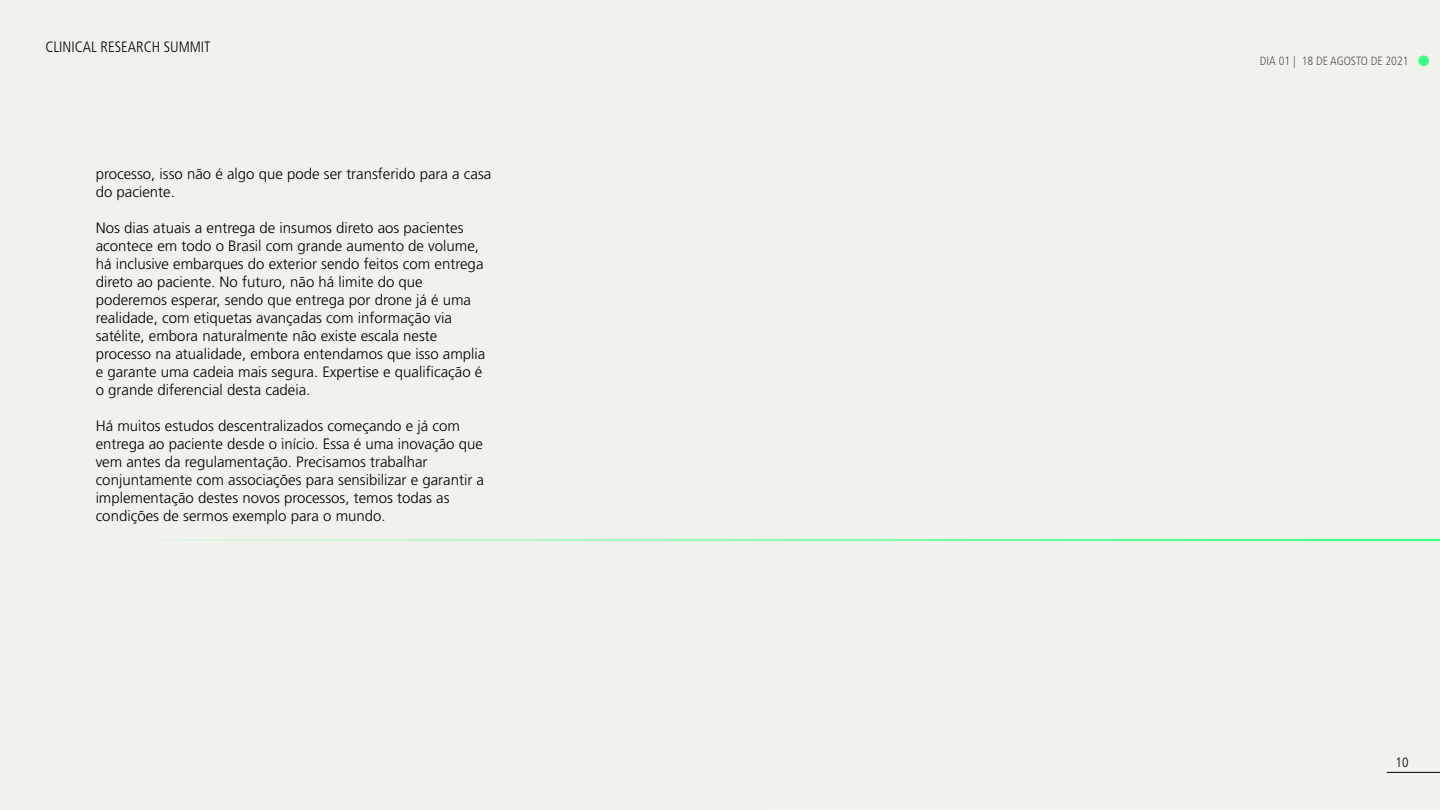
<style>
.page{position:relative;width:1440px;height:810px;background:#f2f2ec}
.page>*{position:absolute;margin:0;border:0;box-sizing:border-box;transform-origin:0 0}
.t1{font:300 15px/18px "Frutiger LT Std";color:#000}
.t2{font:300 condensed 15px "Frutiger LT Std";color:#000}
.t3{font:300 condensed 13.5px "Frutiger LT Std";color:#000}
.t4{font:300 condensed 12px "Frutiger LT Std";color:#5d514d}
</style>
<div class="page">
<hr style="left:1387px;top:772px;width:53px;height:1px;background:#000">
<div style="left:1418px;top:55px;width:11px;height:11px;background:#35ff83;border-radius:50%"></div>
<hr style="left:96px;top:539px;width:1344px;height:2px;background:#35ff83">
<p class="t2" style="left:45px;top:38px;width:167px">CLINICAL RESEARCH SUMMIT</p>
<p class="t1" style="left:96px;top:165px;width:397px">processo, isso não é algo que pode ser transferido para a casa do paciente.</p>
<p class="t1" style="left:96px;top:219px;width:391px">Nos dias atuais a entrega de insumos direto aos pacientes acontece em todo o Brasil com grande aumento de volume, há inclusive embarques do exterior sendo feitos com entrega direto ao paciente. No futuro, não há limite do que poderemos esperar, sendo que entrega por drone já é uma realidade, com etiquetas avançadas com informação via satélite, embora naturalmente não existe escala neste processo na atualidade, embora entendamos que isso amplia e garante uma cadeia mais segura. Expertise e qualificação é o grande diferencial desta cadeia.</p>
<p class="t1" style="left:96px;top:417px;width:390px">Há muitos estudos descentralizados começando e já com entrega ao paciente desde o início. Essa é uma inovação que vem antes da regulamentação. Precisamos trabalhar conjuntamente com associações para sensibilizar e garantir a implementação destes novos processos, temos todas as condições de sermos exemplo para o mundo.</p>
<p class="t4" style="left:1260px;top:54px;width:150px">DIA 01 | 18 DE AGOSTO DE 2021</p>
<p class="t3" style="left:1395px;top:754px;width:15px">10</p>
</div>
